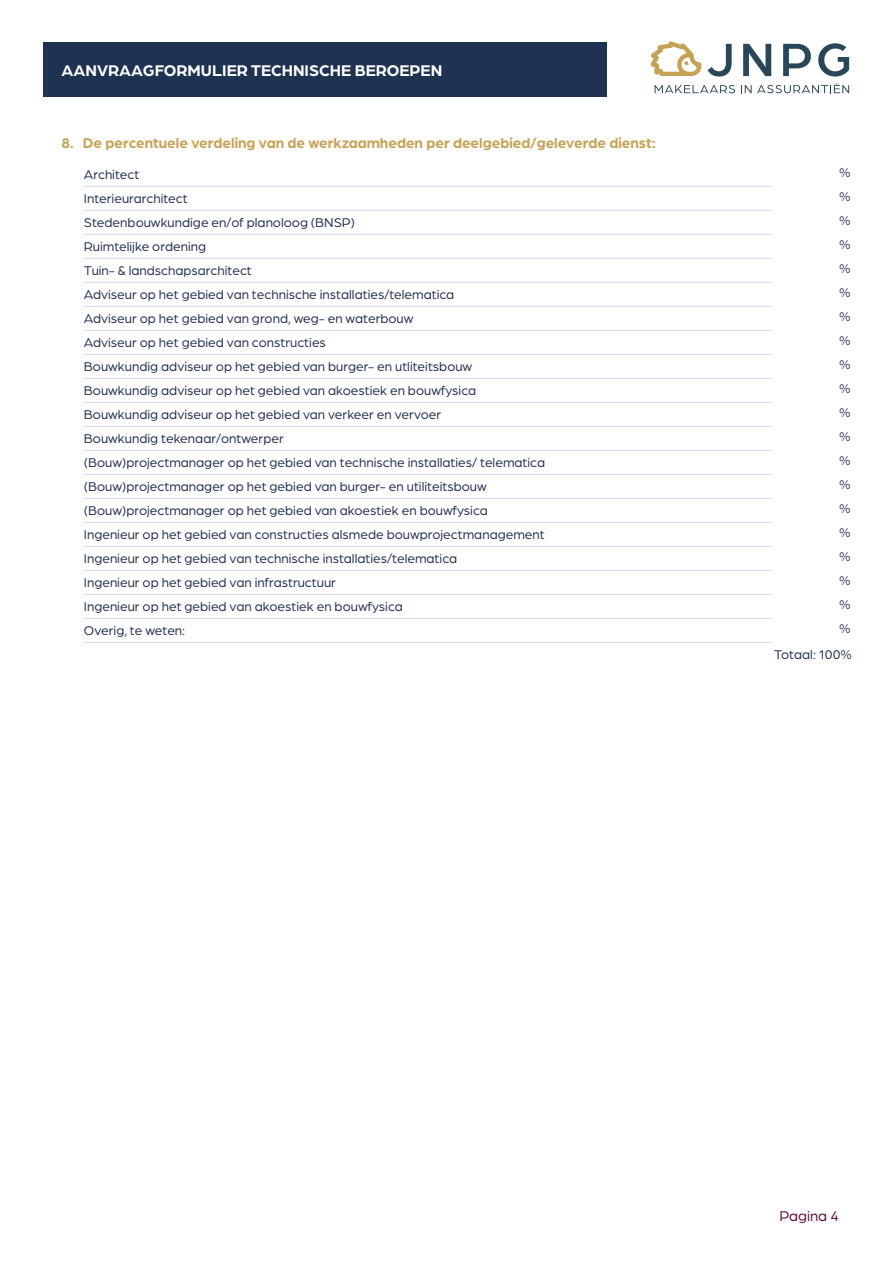
<style>
.page{position:relative;width:893px;height:1263px;background:#fff}
.page>*{position:absolute;margin:0;border:0;box-sizing:border-box;transform-origin:0 0}
.t1{font:700 16.5px "Arboria";color:#fff}
.t2{font:700 15px "Arboria";color:#c6a256}
.t3{font:15px "Arboria";color:#600f3a}
.t4{font:13.5px/24px "Arboria";color:#203252}
</style>
<div class="page">
<div style="left:43px;top:43px;width:564px;height:54px;background:#203252"></div>
<svg style="left:655px;top:85px;width:80px;height:8px"></svg>
<svg style="left:741px;top:83px;width:108px;height:10px"></svg>
<svg style="left:708px;top:44px;width:24px;height:33px"></svg>
<svg style="left:743px;top:44px;width:28px;height:32px"></svg>
<svg style="left:783px;top:44px;width:28px;height:32px"></svg>
<svg style="left:818px;top:43px;width:31px;height:34px"></svg>
<svg style="left:650px;top:41px;width:51px;height:35px"></svg>
<hr style="left:84px;top:186px;width:688px;height:1px;background:#d5dcf0">
<hr style="left:84px;top:210px;width:688px;height:1px;background:#d5dcf0">
<hr style="left:84px;top:234px;width:688px;height:1px;background:#d5dcf0">
<hr style="left:84px;top:258px;width:688px;height:1px;background:#d5dcf0">
<hr style="left:84px;top:282px;width:688px;height:1px;background:#d5dcf0">
<hr style="left:84px;top:306px;width:688px;height:1px;background:#d5dcf0">
<hr style="left:84px;top:330px;width:688px;height:1px;background:#d5dcf0">
<hr style="left:84px;top:354px;width:688px;height:1px;background:#d5dcf0">
<hr style="left:84px;top:378px;width:688px;height:1px;background:#d5dcf0">
<hr style="left:84px;top:402px;width:688px;height:1px;background:#d5dcf0">
<hr style="left:84px;top:426px;width:688px;height:1px;background:#d5dcf0">
<hr style="left:84px;top:450px;width:688px;height:1px;background:#d5dcf0">
<hr style="left:84px;top:474px;width:688px;height:1px;background:#d5dcf0">
<hr style="left:84px;top:498px;width:688px;height:1px;background:#d5dcf0">
<hr style="left:84px;top:522px;width:688px;height:1px;background:#d5dcf0">
<hr style="left:84px;top:546px;width:688px;height:1px;background:#d5dcf0">
<hr style="left:84px;top:570px;width:688px;height:1px;background:#d5dcf0">
<hr style="left:84px;top:594px;width:688px;height:1px;background:#d5dcf0">
<hr style="left:84px;top:618px;width:688px;height:1px;background:#d5dcf0">
<hr style="left:84px;top:642px;width:688px;height:1px;background:#d5dcf0">
<p class="t1" style="left:62px;top:59px;width:382px">AANVRAAGFORMULIER TECHNISCHE BEROEPEN</p>
<p class="t2" style="left:62px;top:133px;width:596px">8. De percentuele verdeling van de werkzaamheden per deelgebied/geleverde dienst:</p>
<p class="t4" style="left:84px;top:162px;width:463px">Architect<br>Interieurarchitect<br>Stedenbouwkundige en/of planoloog (BNSP)<br>Ruimtelijke ordening<br>Tuin- &amp; landschapsarchitect<br>Adviseur op het gebied van technische installaties/telematica<br>Adviseur op het gebied van grond, weg- en waterbouw<br>Adviseur op het gebied van constructies<br>Bouwkundig adviseur op het gebied van burger- en utliteitsbouw Bouwkundig adviseur op het gebied van akoestiek en bouwfysica Bouwkundig adviseur op het gebied van verkeer en vervoer<br>Bouwkundig tekenaar/ontwerper<br>(Bouw)projectmanager op het gebied van technische installaties/ telematica (Bouw)projectmanager op het gebied van burger- en utiliteitsbouw (Bouw)projectmanager op het gebied van akoestiek en bouwfysica Ingenieur op het gebied van constructies alsmede bouwprojectmanagement Ingenieur op het gebied van technische installaties/telematica<br>Ingenieur op het gebied van infrastructuur<br>Ingenieur op het gebied van akoestiek en bouwfysica<br>Overig, te weten:</p>
<p class="t4" style="left:839px;top:160px;width:13px;text-align:justify">% % % % % % % % % % % % % % % % % % % %</p>
<p class="t4" style="left:774px;top:642px;width:79px">Totaal: 100%</p>
<p class="t3" style="left:779px;top:1206px;width:61px">Pagina 4</p>
</div>
